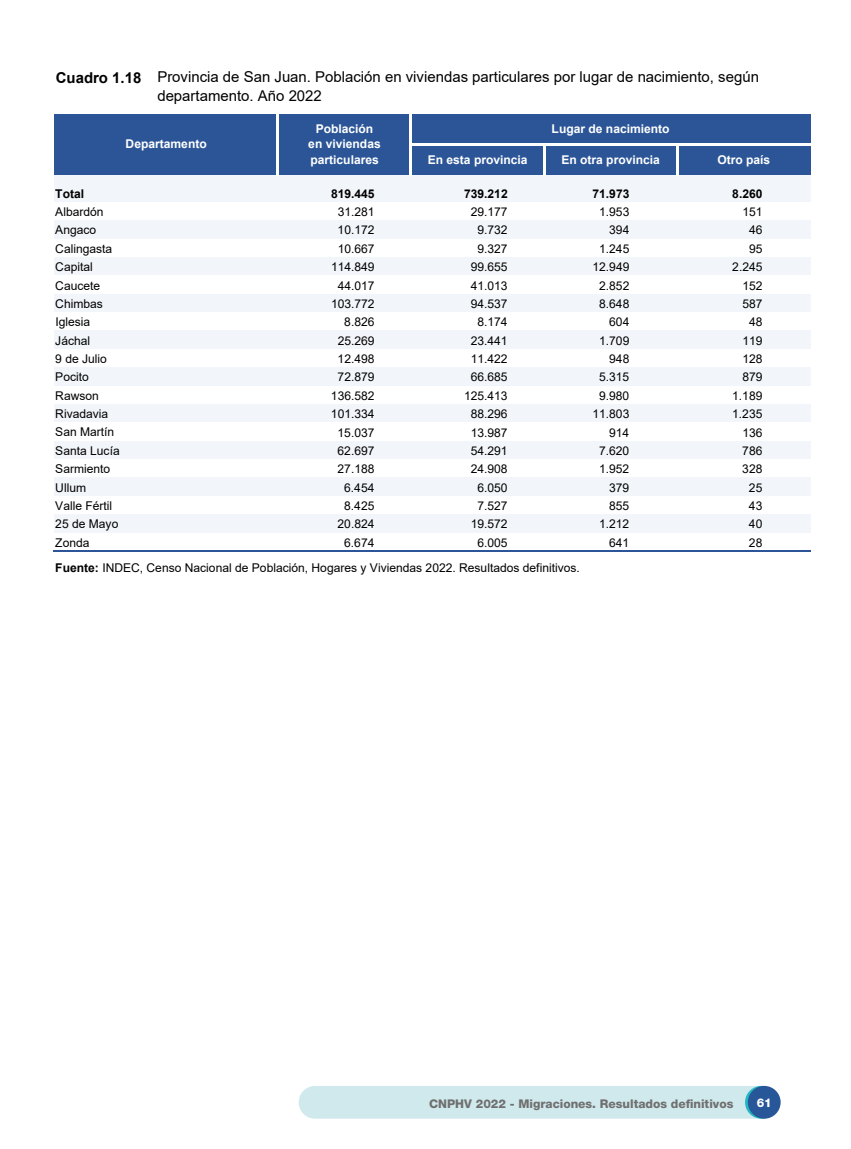
<style>
.page{position:relative;width:851px;height:1149px;background:#fff}
.page>*{position:absolute;margin:0;border:0;box-sizing:border-box;transform-origin:0 0}
.t1{font:15px/18.6px "Arial";color:#000}
.t2{font:700 15px "Arial";color:#000}
.t3{font:12px/18.3px "Arial";color:#000}
.t4{font:700 12px/15.9px "Arial";color:#fff;text-align:center}
.t5{font:800 12px "Helvetica Neue LT Std";color:#706f6f}
.t6{font:700 12px "Arial";color:#000}
.t7{font:800 12px "Helvetica Neue LT Std";color:#fff}
.s1{font-weight:700}
</style>
<div class="page">
<div style="left:298px;top:1085px;width:478px;height:33px;background:#cfe9ec;border-radius:16px"></div>
<svg style="left:745px;top:1085px;width:32px;height:33px"></svg>
<div style="left:747px;top:1085px;width:33px;height:33px;background:#275798;border-radius:50%"></div>
<div style="left:54px;top:114px;width:756px;height:61px;background:#2b5597"></div>
<div style="left:54px;top:175px;width:756px;height:27px;background:#f2f5f9"></div>
<div style="left:54px;top:220px;width:756px;height:19px;background:#f2f5f9"></div>
<div style="left:54px;top:257px;width:756px;height:19px;background:#f2f5f9"></div>
<div style="left:54px;top:275px;width:756px;height:19px;background:#fff"></div>
<div style="left:54px;top:294px;width:756px;height:18px;background:#f2f5f9"></div>
<div style="left:54px;top:330px;width:756px;height:19px;background:#f2f5f9"></div>
<div style="left:54px;top:367px;width:756px;height:19px;background:#f2f5f9"></div>
<div style="left:54px;top:385px;width:756px;height:19px;background:#fff"></div>
<div style="left:54px;top:404px;width:756px;height:18px;background:#f2f5f9"></div>
<div style="left:54px;top:441px;width:756px;height:18px;background:#f2f5f9"></div>
<div style="left:54px;top:477px;width:756px;height:19px;background:#f2f5f9"></div>
<div style="left:54px;top:514px;width:756px;height:19px;background:#f2f5f9"></div>
<div style="left:54px;top:532px;width:756px;height:19px;background:#fff"></div>
<hr style="left:276px;top:114px;width:3px;height:61px;background:#fff">
<hr style="left:409px;top:114px;width:3px;height:61px;background:#fff">
<hr style="left:542px;top:146px;width:3px;height:29px;background:#fff">
<hr style="left:675px;top:146px;width:3px;height:29px;background:#fff">
<hr style="left:412px;top:143px;width:398px;height:3px;background:#fff">
<hr style="left:53px;top:550px;width:757px;height:1px;background:#2b5597">
<p class="t1" style="left:157px;top:68px;width:603px">Provincia de San Juan. Población en viviendas particulares por lugar de nacimiento, según departamento. Año 2022</p>
<p class="t4" style="left:126px;top:136px;width:83px">Departamento</p>
<p class="t2" style="left:56px;top:67px;width:87px">Cuadro 1.18</p>
<p class="t4" style="left:308px;top:120px;width:74px">Población en viviendas particulares</p>
<p class="t4" style="left:551px;top:121px;width:119px">Lugar de nacimiento</p>
<p class="t4" style="left:427px;top:152px;width:101px">En esta provincia</p>
<p class="t4" style="left:561px;top:152px;width:100px">En otra provincia</p>
<p class="t4" style="left:717px;top:152px;width:54px">Otro país</p>
<p class="t6" style="left:55px;top:185px;width:30px">Total</p>
<p class="t3" style="left:55px;top:202px;width:58px">Albardón<br>Angaco<br>Calingasta<br>Capital<br>Caucete<br>Chimbas</p>
<p class="t3" style="left:55px;top:331px;width:60px">Jáchal<br>9 de Julio<br>Pocito<br>Rawson<br>Rivadavia<br>San Martín</p>
<p class="t6" style="left:331px;top:185px;width:45px">819.445</p>
<p class="t6" style="left:464px;top:185px;width:45px">739.212</p>
<p class="t6" style="left:592px;top:185px;width:38px">71.973</p>
<p class="t6" style="left:732px;top:185px;width:32px">8.260</p>
<p class="t3" style="left:337px;top:202px;width:38px">31.281</p>
<p class="t3" style="left:470px;top:202px;width:38px">29.177</p>
<p class="t3" style="left:599px;top:202px;width:32px">1.953</p>
<p class="t3" style="left:742px;top:202px;width:22px">151</p>
<p class="t3" style="left:337px;top:221px;width:38px">10.172</p>
<p class="t3" style="left:477px;top:221px;width:32px">9.732</p>
<p class="t3" style="left:609px;top:221px;width:22px">394</p>
<p class="t3" style="left:749px;top:221px;width:15px">46</p>
<p class="t3" style="left:337px;top:239px;width:38px">10.667</p>
<p class="t3" style="left:477px;top:239px;width:32px">9.327</p>
<p class="t3" style="left:599px;top:239px;width:32px">1.245</p>
<p class="t3" style="left:749px;top:239px;width:15px">95</p>
<p class="t3" style="left:331px;top:258px;width:45px">114.849</p>
<p class="t3" style="left:470px;top:258px;width:38px">99.655</p>
<p class="t3" style="left:592px;top:258px;width:38px">12.949</p>
<p class="t3" style="left:732px;top:258px;width:32px">2.245</p>
<p class="t3" style="left:337px;top:276px;width:38px">44.017</p>
<p class="t3" style="left:470px;top:276px;width:38px">41.013</p>
<p class="t3" style="left:599px;top:276px;width:32px">2.852</p>
<p class="t3" style="left:742px;top:276px;width:22px">152</p>
<p class="t3" style="left:331px;top:294px;width:45px">103.772</p>
<p class="t3" style="left:470px;top:294px;width:38px">94.537</p>
<p class="t3" style="left:599px;top:294px;width:32px">8.648</p>
<p class="t3" style="left:742px;top:294px;width:22px">587</p>
<p class="t3" style="left:344px;top:313px;width:32px">8.826</p>
<p class="t3" style="left:477px;top:313px;width:32px">8.174</p>
<p class="t3" style="left:609px;top:313px;width:22px">604</p>
<p class="t3" style="left:749px;top:313px;width:15px">48</p>
<p class="t3" style="left:337px;top:331px;width:38px">25.269</p>
<p class="t3" style="left:470px;top:331px;width:38px">23.441</p>
<p class="t3" style="left:599px;top:331px;width:32px">1.709</p>
<p class="t3" style="left:742px;top:331px;width:22px">119</p>
<p class="t3" style="left:337px;top:349px;width:38px">12.498</p>
<p class="t3" style="left:470px;top:349px;width:38px">11.422</p>
<p class="t3" style="left:609px;top:349px;width:22px">948</p>
<p class="t3" style="left:742px;top:349px;width:22px">128</p>
<p class="t3" style="left:337px;top:368px;width:38px">72.879</p>
<p class="t3" style="left:470px;top:368px;width:38px">66.685</p>
<p class="t3" style="left:599px;top:368px;width:32px">5.315</p>
<p class="t3" style="left:742px;top:368px;width:22px">879</p>
<p class="t3" style="left:331px;top:386px;width:45px">136.582</p>
<p class="t3" style="left:464px;top:386px;width:45px">125.413</p>
<p class="t3" style="left:599px;top:386px;width:32px">9.980</p>
<p class="t3" style="left:732px;top:386px;width:32px">1.189</p>
<p class="t3" style="left:331px;top:404px;width:45px">101.334</p>
<p class="t3" style="left:470px;top:404px;width:38px">88.296</p>
<p class="t3" style="left:592px;top:404px;width:38px">11.803</p>
<p class="t3" style="left:732px;top:404px;width:32px">1.235</p>
<p class="t3" style="left:337px;top:423px;width:38px">15.037</p>
<p class="t3" style="left:470px;top:423px;width:38px">13.987</p>
<p class="t3" style="left:609px;top:423px;width:22px">914</p>
<p class="t3" style="left:742px;top:423px;width:22px">136</p>
<p class="t3" style="left:337px;top:441px;width:38px">62.697</p>
<p class="t3" style="left:470px;top:441px;width:38px">54.291</p>
<p class="t3" style="left:599px;top:441px;width:32px">7.620</p>
<p class="t3" style="left:742px;top:441px;width:22px">786</p>
<p class="t3" style="left:337px;top:459px;width:38px">27.188</p>
<p class="t3" style="left:470px;top:459px;width:38px">24.908</p>
<p class="t3" style="left:599px;top:459px;width:32px">1.952</p>
<p class="t3" style="left:742px;top:459px;width:22px">328</p>
<p class="t3" style="left:344px;top:478px;width:32px">6.454</p>
<p class="t3" style="left:477px;top:478px;width:32px">6.050</p>
<p class="t3" style="left:609px;top:478px;width:22px">379</p>
<p class="t3" style="left:748px;top:478px;width:15px">25</p>
<p class="t3" style="left:344px;top:496px;width:32px">8.425</p>
<p class="t3" style="left:477px;top:496px;width:32px">7.527</p>
<p class="t3" style="left:609px;top:496px;width:22px">855</p>
<p class="t3" style="left:748px;top:496px;width:15px">43</p>
<p class="t3" style="left:337px;top:515px;width:38px">20.824</p>
<p class="t3" style="left:470px;top:515px;width:38px">19.572</p>
<p class="t3" style="left:599px;top:515px;width:32px">1.212</p>
<p class="t3" style="left:748px;top:515px;width:15px">40</p>
<p class="t3" style="left:344px;top:533px;width:32px">6.674</p>
<p class="t3" style="left:477px;top:533px;width:32px">6.005</p>
<p class="t3" style="left:609px;top:533px;width:22px">641</p>
<p class="t3" style="left:748px;top:533px;width:15px">28</p>
<p class="t3" style="left:55px;top:558px;width:526px"><span class="s1">Fuente:</span> INDEC, Censo Nacional de Población, Hogares y Viviendas 2022. Resultados definitivos.</p>
<p class="t3" style="left:55px;top:313px;width:36px">Iglesia</p>
<p class="t3" style="left:55px;top:441px;width:66px">Santa Lucía<br>Sarmiento<br>Ullum<br>Valle Fértil<br>25 de Mayo</p>
<p class="t3" style="left:55px;top:533px;width:36px">Zonda</p>
<p class="t5" style="left:429px;top:1095px;width:306px">CNPHV 2022 - Migraciones. Resultados definitivos</p>
<p class="t7" style="left:756px;top:1094px;width:17px">61</p>
</div>
